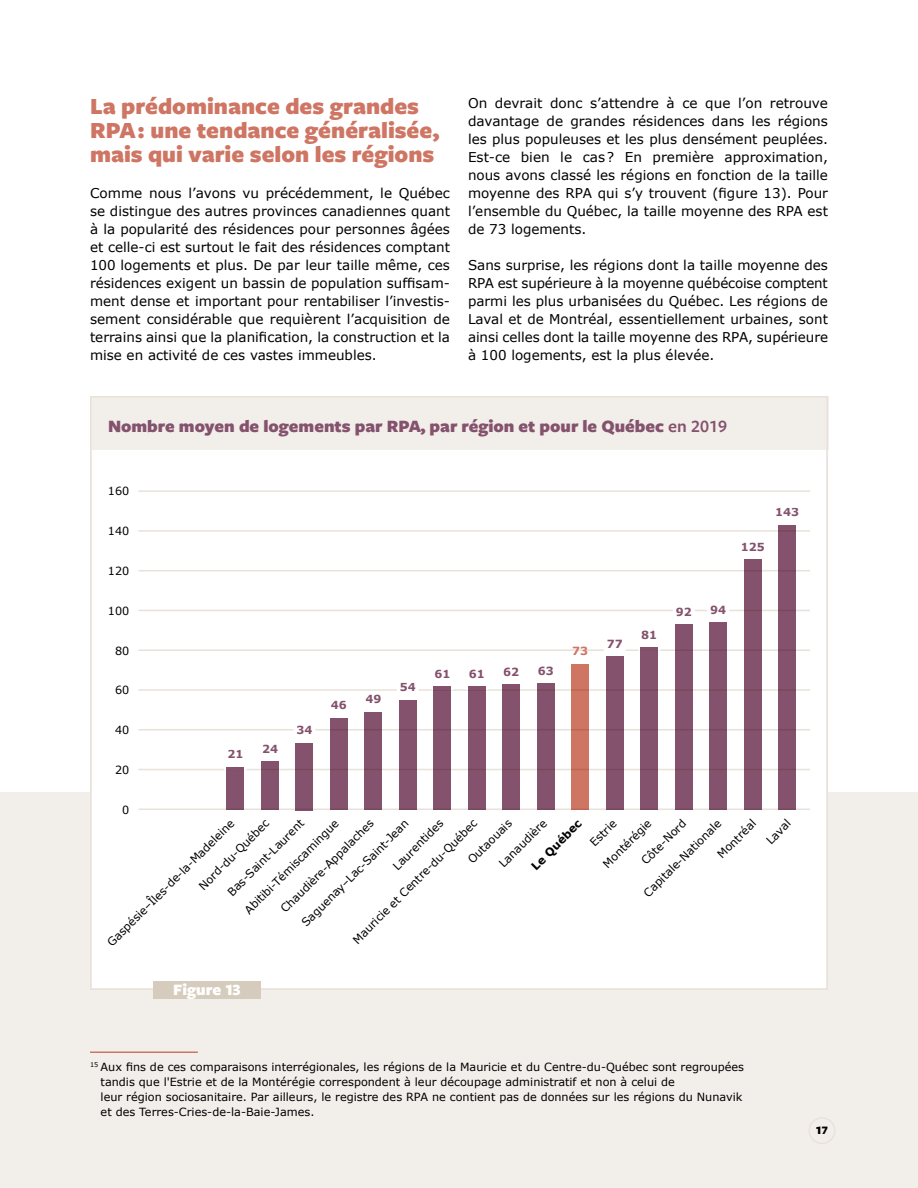
<style>
.page{position:relative;width:918px;height:1188px;background:#fff}
.page>*{position:absolute;margin:0;border:0;box-sizing:border-box;transform-origin:0 0}
.t1{font:900 24px/24px "Freight Sans Pro";color:#ce7563}
.t2{font:900 18px "Freight Sans Pro";color:#84526d}
.t3{font:900 16.5px "Freight Sans Pro";letter-spacing:-.005em;color:#fff}
.t4{font:13.5px/18px "Verdana";color:#000;text-align:justify}
.t5{font:900 12px "Freight Sans Pro";color:#000}
.t6{font:11.25px/15px "Verdana";color:#000}
.t7{font:700 11.25px "Verdana";color:#84526d}
.t8{font:700 11.25px "Verdana";color:#000}
.t9{font:700 11.25px "Verdana";color:#ce7563}
.s1{font-weight:600}
</style>
<div class="page">
<div style="left:0;top:792px;width:918px;height:396px;background:#f2eeea"></div>
<div style="left:90px;top:396px;width:738px;height:594px;background:#fff"></div>
<hr style="left:90px;top:1052px;width:108px;height:1px;background:#ce7563">
<div style="left:90px;top:396px;width:738px;height:54px;background:#f2eeea"></div>
<div style="left:153px;top:981px;width:108px;height:18px;background:#d6ccbd"></div>
<hr style="left:138px;top:610px;width:672px;height:1px;background:#e8e2da">
<hr style="left:138px;top:649px;width:672px;height:2px;background:#e8e2da">
<hr style="left:138px;top:689px;width:672px;height:2px;background:#e8e2da">
<hr style="left:138px;top:729px;width:672px;height:1px;background:#e8e2da">
<hr style="left:138px;top:769px;width:672px;height:1px;background:#e8e2da">
<hr style="left:138px;top:809px;width:672px;height:1px;background:#e8e2da">
<hr style="left:138px;top:490px;width:672px;height:2px;background:#e8e2da">
<hr style="left:138px;top:530px;width:672px;height:2px;background:#e8e2da">
<hr style="left:138px;top:570px;width:672px;height:1px;background:#e8e2da">
<svg style="left:261px;top:761px;width:18px;height:1px"></svg>
<svg style="left:292px;top:729px;width:25px;height:2px"></svg>
<svg style="left:396px;top:689px;width:23px;height:2px"></svg>
<svg style="left:431px;top:686px;width:23px;height:4px"></svg>
<svg style="left:465px;top:686px;width:23px;height:4px"></svg>
<svg style="left:502px;top:684px;width:18px;height:1px"></svg>
<svg style="left:537px;top:683px;width:18px;height:1px"></svg>
<svg style="left:602px;top:649px;width:25px;height:2px"></svg>
<svg style="left:637px;top:647px;width:25px;height:4px"></svg>
<svg style="left:671px;top:609px;width:25px;height:16px"></svg>
<svg style="left:706px;top:609px;width:25px;height:14px"></svg>
<svg style="left:744px;top:559px;width:18px;height:1px"></svg>
<div style="left:226px;top:767px;width:18px;height:43px;background:#84526d"></div>
<div style="left:261px;top:762px;width:18px;height:48px;background:#84526d"></div>
<div style="left:295px;top:743px;width:18px;height:67px;background:#84526d"></div>
<div style="left:330px;top:718px;width:18px;height:92px;background:#84526d"></div>
<div style="left:364px;top:712px;width:18px;height:98px;background:#84526d"></div>
<div style="left:399px;top:700px;width:18px;height:110px;background:#84526d"></div>
<div style="left:433px;top:687px;width:18px;height:123px;background:#84526d"></div>
<div style="left:468px;top:687px;width:18px;height:123px;background:#84526d"></div>
<div style="left:502px;top:685px;width:18px;height:125px;background:#84526d"></div>
<div style="left:537px;top:684px;width:18px;height:126px;background:#84526d"></div>
<div style="left:571px;top:664px;width:18px;height:146px;background:#ce7563"></div>
<div style="left:606px;top:656px;width:18px;height:154px;background:#84526d"></div>
<div style="left:640px;top:648px;width:18px;height:162px;background:#84526d"></div>
<div style="left:675px;top:625px;width:18px;height:185px;background:#84526d"></div>
<div style="left:709px;top:623px;width:18px;height:187px;background:#84526d"></div>
<div style="left:744px;top:560px;width:18px;height:250px;background:#84526d"></div>
<div style="left:778px;top:525px;width:18px;height:285px;background:#84526d"></div>
<div style="left:808px;top:1117px;width:27px;height:27px;border:2px solid #e8e2da;border-radius:50%"></div>
<h1 class="t1" style="left:90px;top:93px;width:351px">La prédominance des grandes<br>RPA : une tendance généralisée, mais qui varie selon les régions</h1>
<p class="t4" style="left:90px;top:184px;width:362px">Comme nous l’avons vu précédemment, le Québec se distingue des autres provinces canadiennes quant à la popularité des résidences pour personnes âgées et celle-ci est surtout le fait des résidences comptant 100 logements et plus. De par leur taille même, ces résidences exigent un bassin de population suffisam&shy;ment dense et important pour rentabiliser l’investis&shy;sement considérable que requièrent l’acquisition de terrains ainsi que la planification, la construction et la mise en activité de ces vastes immeubles.</p>
<p class="t4" style="left:468px;top:94px;width:362px">On devrait donc s’attendre à ce que l’on retrouve davantage de grandes résidences dans les régions les plus populeuses et les plus densément peuplées.<br>Est-ce bien le cas? En première approximation, nous avons classé les régions en fonction de la taille moyenne des RPA qui s’y trouvent (figure 13). Pour l’ensemble du Québec, la taille moyenne des RPA est de 73 logements.</p>
<p class="t4" style="left:468px;top:256px;width:362px">Sans surprise, les régions dont la taille moyenne des RPA est supérieure à la moyenne québécoise comptent parmi les plus urbanisées du Québec. Les régions de Laval et de Montréal, essentiellement urbaines, sont ainsi celles dont la taille moyenne des RPA, supérieure à 100 logements, est la plus élevée.</p>
<h2 class="t2" style="left:108px;top:414px;width:621px">Nombre moyen de logements par RPA, par région et pour le Québec <span class="s1">en 2019</span></h2>
<p class="t6" style="left:108px;top:484px;width:23px">160</p>
<p class="t6" style="left:108px;top:524px;width:23px">140</p>
<p class="t6" style="left:108px;top:564px;width:23px">120</p>
<p class="t6" style="left:108px;top:603px;width:23px">100</p>
<p class="t6" style="left:115px;top:643px;width:16px">80</p>
<p class="t6" style="left:115px;top:683px;width:16px">60</p>
<p class="t6" style="left:115px;top:723px;width:16px">40</p>
<p class="t6" style="left:115px;top:762px;width:16px">20</p>
<p class="t6" style="left:122px;top:802px;width:9px">0</p>
<p class="t7" style="left:741px;top:540px;width:25px">125</p>
<p class="t7" style="left:775px;top:505px;width:25px">143</p>
<p class="t7" style="left:227px;top:747px;width:17px">21</p>
<p class="t7" style="left:262px;top:741px;width:17px">24</p>
<p class="t7" style="left:296px;top:722px;width:17px">34</p>
<p class="t7" style="left:331px;top:698px;width:17px">46</p>
<p class="t7" style="left:365px;top:691px;width:17px">49</p>
<p class="t7" style="left:400px;top:680px;width:17px">54</p>
<p class="t7" style="left:434px;top:667px;width:17px">61</p>
<p class="t7" style="left:469px;top:666px;width:17px">61</p>
<p class="t7" style="left:503px;top:664px;width:17px">62</p>
<p class="t7" style="left:538px;top:663px;width:17px">63</p>
<p class="t9" style="left:572px;top:644px;width:17px">73</p>
<p class="t7" style="left:607px;top:636px;width:17px">77</p>
<p class="t7" style="left:641px;top:627px;width:17px">81</p>
<p class="t7" style="left:676px;top:604px;width:17px">92</p>
<p class="t7" style="left:710px;top:602px;width:17px">94</p>
<p class="t6" style="left:224px;top:889px;width:104px;rotate:-45deg">Bas-Saint-Laurent</p>
<p class="t6" style="left:196px;top:882px;width:95px;rotate:-45deg">Nord-du-Québec</p>
<p class="t6" style="left:638px;top:857px;width:59px;rotate:-45deg">Côte-Nord</p>
<p class="t6" style="left:104px;top:939px;width:175px;rotate:-45deg">Gaspésie–Îles-de-la-Madeleine</p>
<p class="t6" style="left:714px;top:851px;width:51px;rotate:-45deg">Montréal</p>
<p class="t6" style="left:298px;top:919px;width:147px;rotate:-45deg">Saguenay–Lac-Saint-Jean</p>
<p class="t6" style="left:763px;top:837px;width:31px;rotate:-45deg">Laval</p>
<p class="t6" style="left:350px;top:937px;width:172px;rotate:-45deg">Mauricie et Centre-du-Québec</p>
<p class="t8" style="left:528px;top:863px;width:67px;rotate:-45deg">Le Québec</p>
<p class="t6" style="left:278px;top:905px;width:127px;rotate:-45deg">Chaudière-Appalaches</p>
<p class="t6" style="left:390px;top:863px;width:67px;rotate:-45deg">Laurentides</p>
<p class="t6" style="left:465px;top:856px;width:58px;rotate:-45deg">Outaouais</p>
<p class="t6" style="left:600px;top:861px;width:64px;rotate:-45deg">Montérégie</p>
<p class="t6" style="left:587px;top:839px;width:33px;rotate:-45deg">Estrie</p>
<p class="t6" style="left:241px;top:907px;width:129px;rotate:-45deg">Abitibi-Témiscamingue</p>
<p class="t6" style="left:641px;top:890px;width:105px;rotate:-45deg">Capitale-Nationale</p>
<p class="t6" style="left:496px;top:860px;width:64px;rotate:-45deg">Lanaudière</p>
<p class="t3" style="left:173px;top:978px;width:69px">Figure 13</p>
<p class="t6" style="left:101px;top:1060px;width:645px;text-indent:-11px"><sup>15</sup> Aux fins de ces comparaisons interrégionales, les régions de la Mauricie et du Centre-du-Québec sont regroupées tandis que l'Estrie et de la Montérégie correspondent à leur découpage administratif et non à celui de<br>leur région sociosanitaire. Par ailleurs, le registre des RPA ne contient pas de données sur les régions du Nunavik et des Terres-Cries-de-la-Baie-James.</p>
<p class="t5" style="left:816px;top:1122px;width:13px">17</p>
</div>
